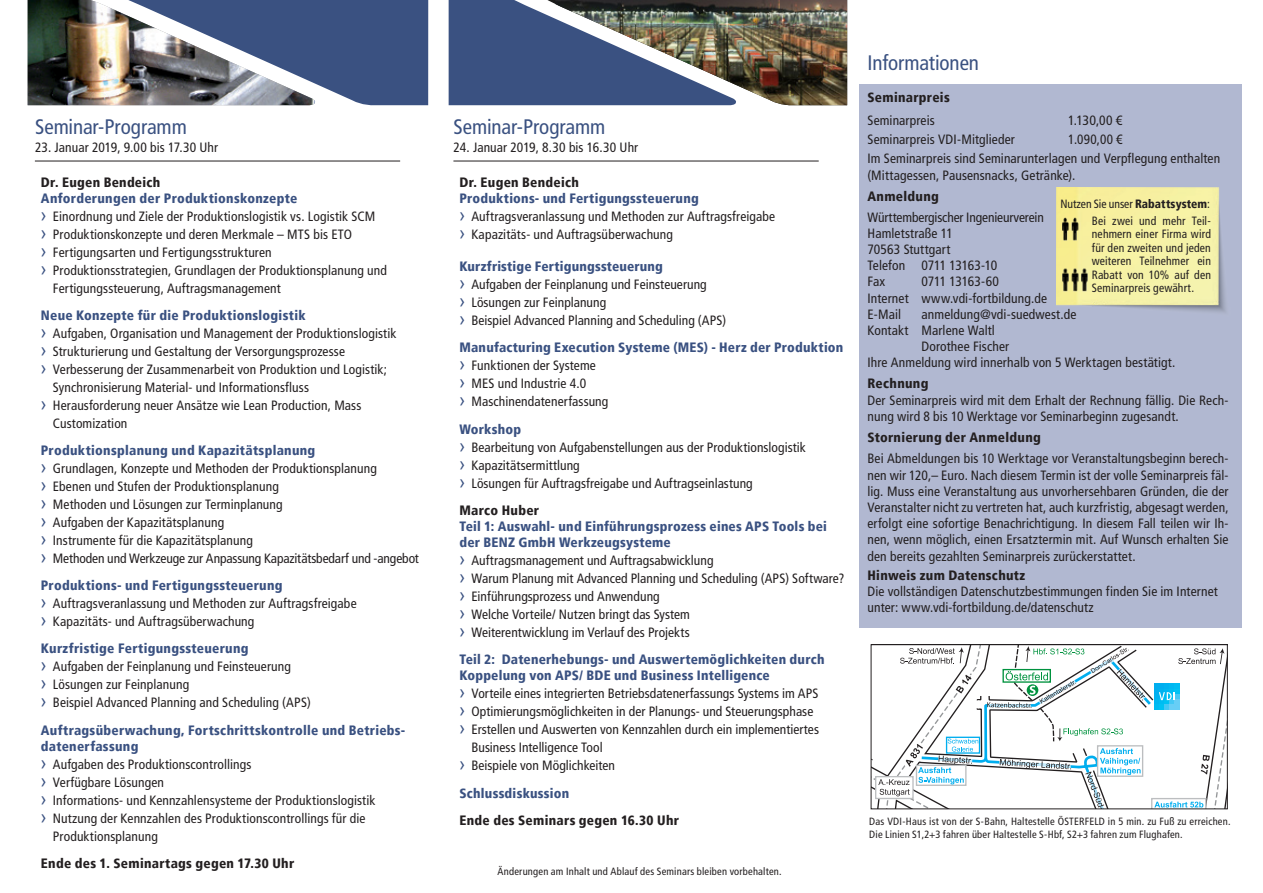
<style>
.page{position:relative;width:1263px;height:893px;background:#fff}
.page>*{position:absolute;margin:0;border:0;box-sizing:border-box;transform-origin:0 0}
.t1{font:condensed 21px "Frutiger LT";letter-spacing:-.005em;color:#3a5181}
.t2{font:condensed 13.5px/18px "Frutiger LT";letter-spacing:.01em;color:#231f20}
.t3{font:900 condensed 13.5px/16.2px "Frutiger LT";letter-spacing:.015em;color:#3a5181}
.t4{font:900 condensed 13.5px "Frutiger LT";letter-spacing:.02em;color:#231f20}
.t5{font:condensed 12px/13.5px "Frutiger LT";letter-spacing:.01em;color:#231f20;text-align:right}
.t6{font:condensed 10.5px/12.6px "Frutiger LT";letter-spacing:.015em;color:#231f20}
.s1{font-family:"Arial";font-stretch:normal;font-size:18px;color:#3a5181}
.s2{font-weight:900;color:#3a5181}
.s3{font-weight:900}
</style>
<div class="page">
<div style="left:859px;top:84px;width:383px;height:543px;background:#b1b8d1"></div>
<svg style="left:873px;top:646px;width:351px;height:161px"></svg>
<div style="left:871px;top:644px;width:357px;height:165px;border:1px solid #231f20"></div>
<img style="left:1057px;top:188px;width:169px;height:124px">
<img style="left:1061px;top:215px;width:19px;height:32px">
<img style="left:1061px;top:269px;width:26px;height:29px">
<hr style="left:35px;top:161px;width:365px;height:1px;background:#231f20">
<div style="left:449px;top:0;width:106px;height:105px;background:#3a5181"></div>
<img style="left:555px;top:0;width:292px;height:105px">
<div style="left:315px;top:0;width:113px;height:105px;background:#3a5181"></div>
<img style="left:28px;top:0;width:287px;height:105px">
<hr style="left:453px;top:161px;width:366px;height:1px;background:#231f20">
<h1 class="t1" style="left:35px;top:115px;width:153px">Seminar-Programm</h1>
<p class="t2" style="left:35px;top:139px;width:185px">23. Januar 2019, 9.00 bis 17.30 Uhr</p>
<p class="t4" style="left:41px;top:174px;width:121px">Dr. Eugen Bendeich</p>
<p class="t3" style="left:41px;top:190px;width:258px">Anforderungen der Produktionskonzepte</p>
<p class="t2" style="left:41px;top:207px;width:336px"><span class="s1">›</span> Einordnung und Ziele der Produktionslogistik vs. Logistik SCM</p>
<p class="t2" style="left:41px;top:225px;width:313px"><span class="s1">›</span> Produktionskonzepte und deren Merkmale – MTS bis ETO</p>
<p class="t2" style="left:41px;top:243px;width:232px"><span class="s1">›</span> Fertigungsarten und Fertigungsstrukturen</p>
<p class="t2" style="left:41px;top:261px;width:347px"><span class="s1">›</span> Produktionsstrategien, Grundlagen der Produktionsplanung und</p>
<p class="t2" style="left:53px;top:279px;width:229px">Fertigungssteuerung, Auftragsmanagement</p>
<p class="t3" style="left:41px;top:307px;width:266px">Neue Konzepte für die Produktionslogistik</p>
<p class="t2" style="left:41px;top:324px;width:357px"><span class="s1">›</span> Aufgaben, Organisation und Management der Produktionslogistik</p>
<p class="t2" style="left:41px;top:342px;width:306px"><span class="s1">›</span> Strukturierung und Gestaltung der Versorgungsprozesse</p>
<p class="t2" style="left:41px;top:360px;width:348px"><span class="s1">›</span> Verbesserung der Zusammenarbeit von Produktion und Logistik;</p>
<p class="t2" style="left:53px;top:378px;width:258px">Synchronisierung Material- und Informationsfluss</p>
<p class="t2" style="left:41px;top:396px;width:322px"><span class="s1">›</span> Herausforderung neuer Ansätze wie Lean Production, Mass</p>
<p class="t2" style="left:53px;top:414px;width:76px">Customization</p>
<p class="t2" style="left:41px;top:442px;width:380px"><span class="s2">Produktionsplanung und Kapazitätsplanung<br></span><span class="s1">›</span> Grundlagen, Konzepte und Methoden der Produktionsplanung<br><span class="s1">›</span> Ebenen und Stufen der Produktionsplanung<br><span class="s1">›</span> Methoden und Lösungen zur Terminplanung<br><span class="s1">›</span> Aufgaben der Kapazitätsplanung<br><span class="s1">›</span> Instrumente für die Kapazitätsplanung<br><span class="s1">›</span> Methoden und Werkzeuge zur Anpassung Kapazitätsbedarf und -angebot</p>
<p class="t2" style="left:41px;top:577px;width:317px"><span class="s2">Produktions- und Fertigungssteuerung<br></span><span class="s1">›</span> Auftragsveranlassung und Methoden zur Auftragsfreigabe <span class="s1">›</span> Kapazitäts- und Auftragsüberwachung</p>
<p class="t2" style="left:41px;top:640px;width:271px"><span class="s2">Kurzfristige Fertigungssteuerung<br></span><span class="s1">›</span> Aufgaben der Feinplanung und Feinsteuerung<br><span class="s1">›</span> Lösungen zur Feinplanung<br><span class="s1">›</span> Beispiel Advanced Planning and Scheduling (APS)</p>
<p class="t3" style="left:41px;top:722px;width:366px">Auftragsüberwachung, Fortschrittskontrolle und Betriebs&shy;datenerfassung</p>
<p class="t2" style="left:41px;top:755px;width:212px"><span class="s1">›</span> Aufgaben des Produktionscontrollings</p>
<p class="t2" style="left:41px;top:773px;width:125px"><span class="s1">›</span> Verfügbare Lösungen</p>
<p class="t2" style="left:41px;top:791px;width:336px"><span class="s1">›</span> Informations- und Kennzahlensysteme der Produktionslogistik</p>
<p class="t2" style="left:41px;top:809px;width:326px"><span class="s1">›</span> Nutzung der Kennzahlen des Produktionscontrollings für die</p>
<p class="t2" style="left:53px;top:827px;width:106px">Produktionsplanung</p>
<p class="t4" style="left:41px;top:855px;width:255px">Ende des 1. Seminartags gegen 17.30 Uhr</p>
<h1 class="t1" style="left:454px;top:115px;width:153px">Seminar-Programm</h1>
<p class="t2" style="left:454px;top:139px;width:186px">24. Januar 2019, 8.30 bis 16.30 Uhr</p>
<p class="t4" style="left:459px;top:174px;width:121px">Dr. Eugen Bendeich</p>
<p class="t2" style="left:459px;top:189px;width:317px"><span class="s2">Produktions- und Fertigungssteuerung<br></span><span class="s1">›</span> Auftragsveranlassung und Methoden zur Auftragsfreigabe <span class="s1">›</span> Kapazitäts- und Auftragsüberwachung</p>
<p class="t2" style="left:459px;top:258px;width:268px"><span class="s2">Kurzfristige Fertigungssteuerung<br></span><span class="s1">›</span> Aufgaben der Feinplanung und Feinsteuerung<br><span class="s1">›</span> Lösungen zur Feinplanung<br><span class="s1">›</span> Beispiel Advanced Planning and Scheduling (APS)</p>
<p class="t2" style="left:459px;top:339px;width:385px"><span class="s2">Manufacturing Execution Systeme (MES) - Herz der Produktion </span><span class="s1">›</span> Funktionen der Systeme<br><span class="s1">›</span> MES und Industrie 4.0<br><span class="s1">›</span> Maschinendatenerfassung</p>
<p class="t2" style="left:459px;top:420px;width:348px"><span class="s2">Workshop<br></span><span class="s1">›</span> Bearbeitung von Aufgabenstellungen aus der Produktionslogistik <span class="s1">›</span> Kapazitätsermittlung<br><span class="s1">›</span> Lösungen für Auftragsfreigabe und Auftragseinlastung</p>
<p class="t4" style="left:459px;top:502px;width:81px">Marco Huber</p>
<p class="t3" style="left:459px;top:518px;width:369px">Teil 1: Auswahl- und Einführungsprozess eines APS Tools bei der BENZ GmbH Werkzeugsysteme</p>
<p class="t2" style="left:459px;top:551px;width:386px"><span class="s1">›</span> Auftragsmanagement und Auftragsabwicklung<br><span class="s1">›</span> Warum Planung mit Advanced Planning und Scheduling (APS) Software? <span class="s1">›</span> Einführungsprozess und Anwendung<br><span class="s1">›</span> Welche Vorteile/ Nutzen bringt das System<br><span class="s1">›</span> Weiterentwicklung im Verlauf des Projekts</p>
<p class="t3" style="left:459px;top:651px;width:367px">Teil 2: Datenerhebungs- und Auswertemöglichkeiten durch<br>Koppelung von APS/ BDE und Business Intelligence</p>
<p class="t2" style="left:459px;top:685px;width:361px"><span class="s1">›</span> Vorteile eines integrierten Betriebsdatenerfassungs Systems im APS</p>
<p class="t2" style="left:459px;top:703px;width:355px"><span class="s1">›</span> Optimierungsmöglichkeiten in der Planungs- und Steuerungsphase</p>
<p class="t2" style="left:459px;top:721px;width:361px"><span class="s1">›</span> Erstellen und Auswerten von Kennzahlen durch ein implementiertes</p>
<p class="t2" style="left:471px;top:739px;width:133px">Business Intelligence Tool</p>
<p class="t2" style="left:459px;top:757px;width:157px"><span class="s1">›</span> Beispiele von Möglichkeiten</p>
<p class="t3" style="left:459px;top:785px;width:111px">Schlussdiskussion</p>
<p class="t4" style="left:459px;top:812px;width:221px">Ende des Seminars gegen 16.30 Uhr</p>
<p class="t6" style="left:498px;top:865px;width:286px">Änderungen am Inhalt und Ablauf des Seminars bleiben vorbehalten.</p>
<h1 class="t1" style="left:867px;top:50px;width:113px">Informationen</h1>
<p class="t4" style="left:867px;top:90px;width:84px">Seminarpreis</p>
<p class="t2" style="left:867px;top:111px;width:69px">Seminarpreis</p>
<p class="t2" style="left:1068px;top:111px;width:56px">1.130,00 €</p>
<p class="t2" style="left:867px;top:131px;width:149px">Seminarpreis VDI-Mitglieder</p>
<p class="t2" style="left:867px;top:130px;width:354px;line-height:19px;text-indent:201px">1.090,00 €<br>Im Seminarpreis sind Seminarunterlagen und Verpflegung enthalten</p>
<p class="t2" style="left:867px;top:166px;width:209px">(Mittagessen, Pausensnacks, Getränke).</p>
<p class="t4" style="left:867px;top:188px;width:73px">Anmeldung</p>
<p class="t2" style="left:867px;top:209px;width:178px;line-height:16.2px">Württembergischer Ingenieurverein<br>Hamletstraße 11<br>70563 Stuttgart<br>Telefon 0711 13163-10<br>Fax</p>
<p class="t5" style="left:1060px;top:195px;width:152px;line-height:17.1px">Nutzen Sie unser <span class="s3">Rabattsystem</span>:<br>Bei zwei und mehr Teil-</p>
<p class="t5" style="left:1092px;top:228px;width:121px;text-align:justify">nehmern einer Firma wird für den zweiten und jeden weiteren Teilnehmer ein Rabatt von 10% auf den Seminarpreis gewährt.</p>
<p class="t2" style="left:867px;top:274px;width:181px;line-height:16.2px;text-indent:54px">0711 13163-60<br>Internet www.vdi-fortbildung.de<br>E-Mail</p>
<p class="t2" style="left:921px;top:305px;width:156px">anmeldung@vdi-suedwest.de</p>
<p class="t2" style="left:867px;top:321px;width:129px">Kontakt Marlene Waltl</p>
<p class="t2" style="left:921px;top:338px;width:89px">Dorothee Fischer</p>
<p class="t2" style="left:867px;top:354px;width:309px">Ihre Anmeldung wird innerhalb von 5 Werktagen bestätigt.</p>
<p class="t4" style="left:867px;top:376px;width:62px">Rechnung</p>
<p class="t2" style="left:867px;top:392px;width:363px;line-height:16.5px">Der Seminarpreis wird mit dem Erhalt der Rechnung fällig. Die Rech&shy;nung wird 8 bis 10 Werktage vor Seminarbeginn zugesandt.</p>
<p class="t4" style="left:867px;top:430px;width:175px">Stornierung der Anmeldung</p>
<p class="t2" style="left:867px;top:451px;width:363px;line-height:16.2px;text-align:justify">Bei Abmeldungen bis 10 Werktage vor Veranstaltungsbeginn berech&shy;nen wir 120,– Euro. Nach diesem Termin ist der volle Seminarpreis fäl&shy;lig. Muss eine Veranstaltung aus unvorhersehbaren Gründen, die der Veranstalter nicht zu vertreten hat, auch kurzfristig, abgesagt werden, erfolgt eine sofortige Benachrichtigung. In diesem Fall teilen wir Ih&shy;nen, wenn möglich, einen Ersatztermin mit. Auf Wunsch erhalten Sie den bereits gezahlten Seminarpreis zurückerstattet.</p>
<p class="t4" style="left:867px;top:567px;width:159px">Hinweis zum Datenschutz</p>
<p class="t2" style="left:867px;top:583px;width:352px;line-height:16.2px">Die vollständigen Datenschutzbestimmungen finden Sie im Internet unter: www.vdi-fortbildung.de/datenschutz</p>
<p class="t6" style="left:869px;top:815px;width:363px">Das VDI-Haus ist von der S-Bahn, Haltestelle ÖSTERFELD in 5 min. zu Fuß zu erreichen.<br>Die Linien S1,2+3 fahren über Haltestelle S-Hbf, S2+3 fahren zum Flughafen.</p>
</div>
